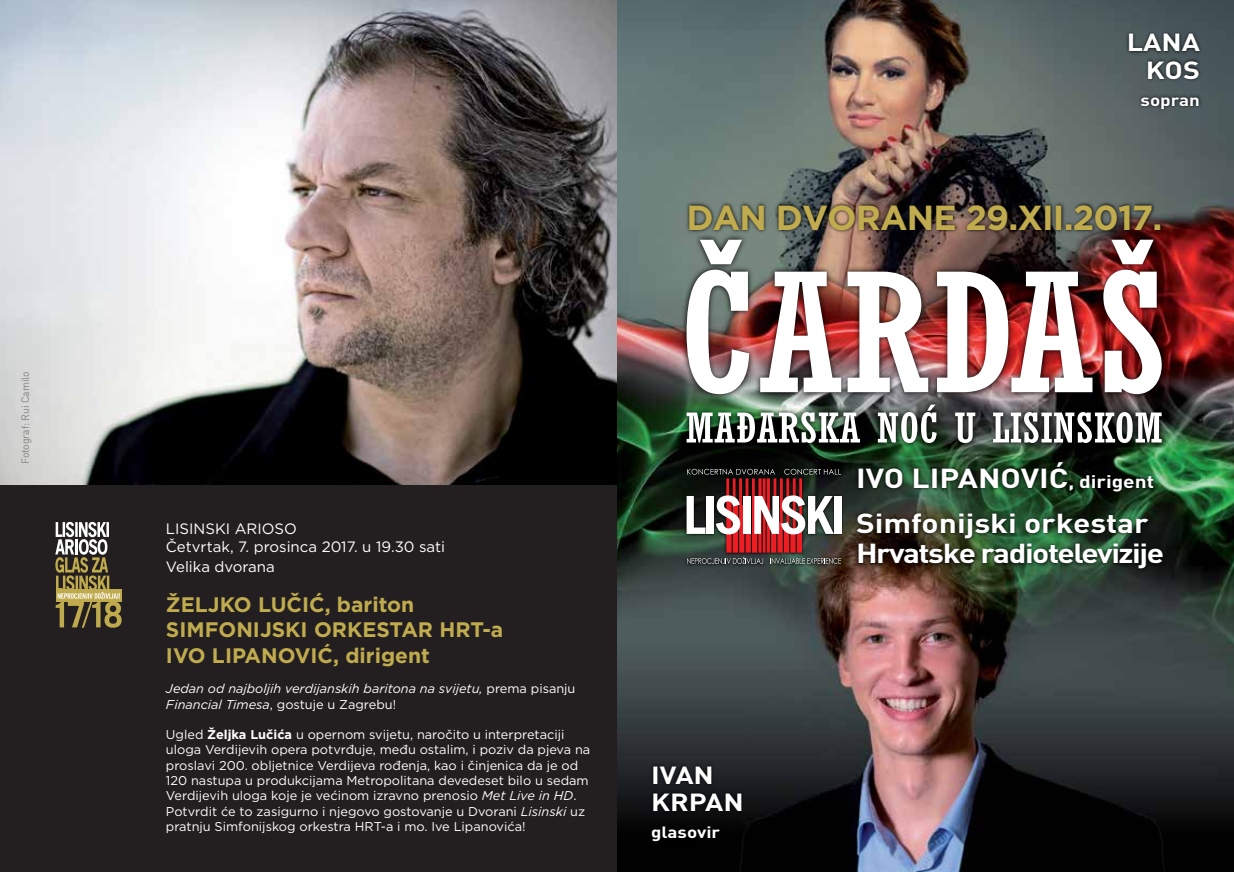
<style>
.page{position:relative;width:1234px;height:872px;background:#fff}
.page>*{position:absolute;margin:0;border:0;box-sizing:border-box;transform-origin:0 0}
.t1{font:700 34.8px "Gotham";letter-spacing:-.025em;color:#c0ab4e}
.t2{font:700 27.15px/45px "DIN Pro";letter-spacing:-.01em;color:#fff;scale:1.17 1}
.t3{font:700 27.15px "DIN Pro";letter-spacing:-.045em;color:#fff;scale:1.17 1}
.t4{font:700 24.45px/27px "DIN Pro";color:#fff;scale:1.17 1}
.t5{font:700 21px/25.2px "Gotham";color:#c0ab4e}
.t6{font:700 16.05px "DIN Pro";color:#fff;scale:1.17 1}
.t7{font:15px/18px "Gotham";color:#fff}
.t8{font:12.75px/15.3px "Gotham";color:#fff}
.t9{font:italic 12.75px/15.3px "Gotham";color:#fff}
.t10{font:10.5px "DIN";letter-spacing:-.01em;color:#808285}
.s1{font-style:normal}
.s2{font-weight:700}
.s3{font-style:italic}
.s4{font-size:17.85px}
</style>
<div class="page">
<img style="left:0;top:0;width:617px;height:486px">
<div style="left:0;top:486px;width:617px;height:386px;background:#231f20"></div>
<svg style="left:55px;top:522px;width:67px;height:105px"></svg>
<img style="left:617px;top:0;width:616px;height:872px">
<img style="left:645px;top:757px;width:332px;height:90px">
<img style="left:872px;top:25px;width:339px;height:210px">
<img style="left:849px;top:456px;width:323px;height:119px">
<img style="left:682px;top:464px;width:163px;height:104px">
<svg style="left:686px;top:469px;width:154px;height:95px"></svg>
<div style="left:833px;top:496px;width:8px;height:38px;background:#fff"></div>
<img style="left:678px;top:231px;width:491px;height:220px">
<img style="left:686px;top:246px;width:63px;height:148px">
<img style="left:760px;top:272px;width:81px;height:120px">
<img style="left:847px;top:272px;width:81px;height:120px">
<img style="left:936px;top:272px;width:156px;height:120px">
<svg style="left:1103px;top:246px;width:58px;height:148px"></svg>
<svg style="left:686px;top:412px;width:173px;height:31px"></svg>
<svg style="left:877px;top:404px;width:59px;height:39px"></svg>
<svg style="left:954px;top:412px;width:21px;height:31px"></svg>
<svg style="left:992px;top:412px;width:169px;height:31px"></svg>
<img style="left:680px;top:195px;width:486px;height:51px">
<p class="t10" style="left:18px;top:463px;width:93px;rotate:-90deg">Fotograf: Rui Camilo</p>
<h3 class="t4" style="left:1126px;top:28px;width:64px;text-align:right">LANA<br>KOS</h3>
<p class="t6" style="left:1140px;top:89px;width:52px">sopran</p>
<h1 class="t1" style="left:686px;top:194px;width:477px">DAN DVORANE 29.XII.2017.</h1>
<p class="t7" style="left:166px;top:519px;width:281px">LISINSKI ARIOSO<br>Četvrtak, 7. prosinca 2017. u 19.30 sati</p>
<p class="t7" style="left:166px;top:557px;width:110px">Velika dvorana</p>
<h3 class="t5" style="left:166px;top:592px;width:339px">ŽELJKO LUČIĆ, bariton<br>SIMFONIJSKI ORKESTAR HRT-a<br>IVO LIPANOVIĆ, dirigent</h3>
<p class="t9" style="left:166px;top:681px;width:411px">Jedan od najboljih verdijanskih baritona na svijetu, <span class="s1">prema pisanju<br></span>Financial Timesa<span class="s1">, gostuje u Zagrebu!</span></p>
<p class="t8" style="left:166px;top:726px;width:426px">Ugled <span class="s2">Željka Lučića</span> u opernom svijetu, naročito u interpretaciji uloga Verdijevih opera potvrđuje, među ostalim, i poziv da pjeva na proslavi 200. obljetnice Verdijeva rođenja, kao i činjenica da je od 120 nastupa u produkcijama Metropolitana devedeset bilo u sedam Verdijevih uloga koje je većinom izravno prenosio <span class="s3">Met Live in HD</span>.<br>Potvrdit će to zasigurno i njegovo gostovanje u Dvorani <span class="s3">Lisinski</span> uz pratnju Simfonijskog orkestra HRT-a i mo. Ive Lipanovića!</p>
<h3 class="t4" style="left:651px;top:760px;width:81px">IVAN<br>KRPAN</h3>
<p class="t6" style="left:651px;top:821px;width:60px">glasovir</p>
<h2 class="t2" style="left:855px;top:454px;width:256px">IVO LIPANOVIĆ<span class="s4">, dirigent<br></span>Simfonijski orkestar</h2>
<h2 class="t3" style="left:855px;top:535px;width:265px">Hrvatske radiotelevizije</h2>
</div>
